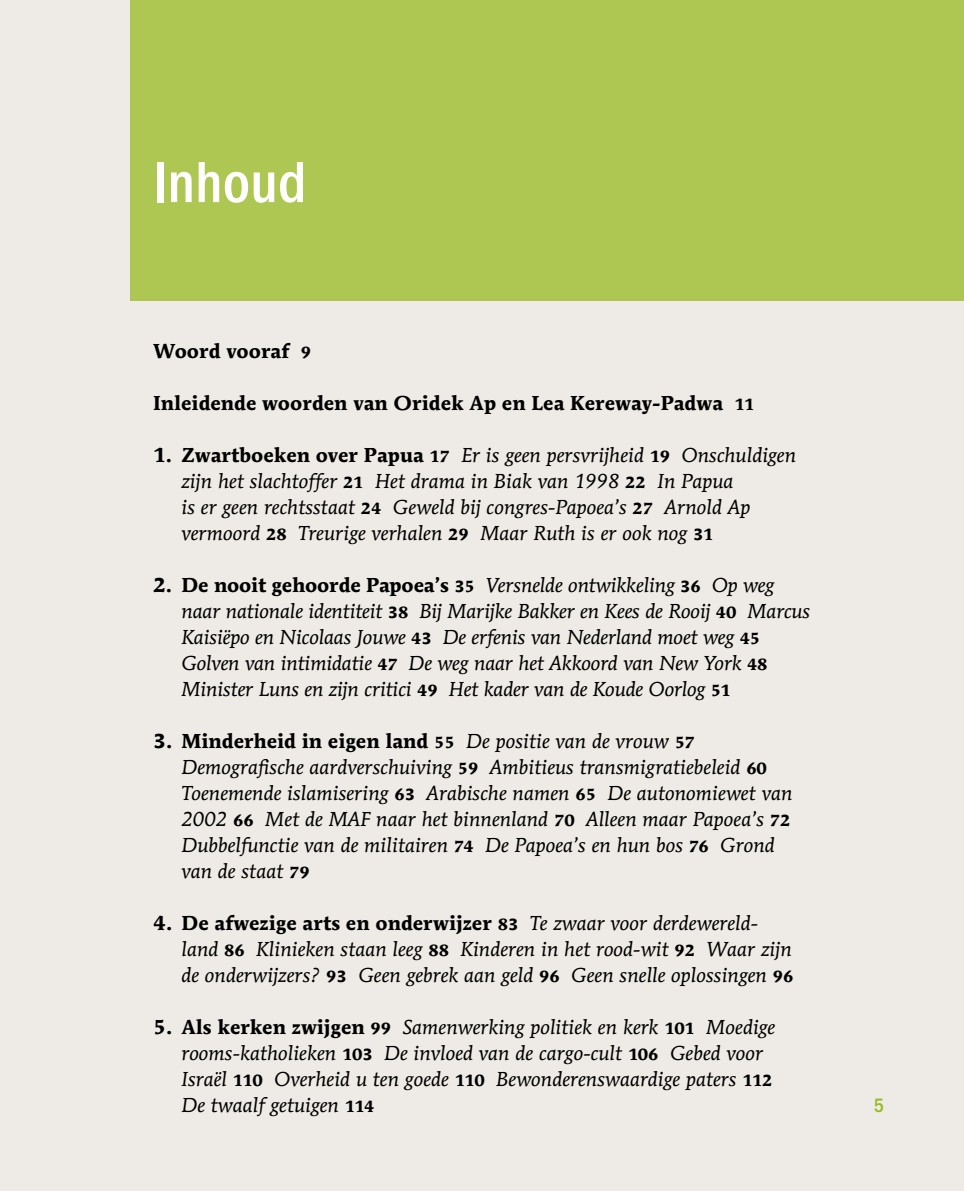
<style>
.page{position:relative;width:964px;height:1191px;background:#eeeae5}
.page>*{position:absolute;margin:0;border:0;box-sizing:border-box;transform-origin:0 0}
.t1{font:500 condensed 60px "Franklin Gothic";color:#fff}
.t2{font:italic 20px/26px "Mendoza Roman";color:#000}
.t3{font:700 20px "Mendoza Roman";color:#000}
.t4{font:500 condensed 20px "Franklin Gothic";color:#95bb1e}
.s1{font-size:16px}
.s2{font-weight:700;font-style:normal}
.s3{font-weight:700;font-style:normal;font-size:16px}
</style>
<div class="page">
<div style="left:130px;top:0;width:834px;height:301px;background:#aec752"></div>
<h1 class="t1" style="left:153px;top:148px;width:155px">Inhoud</h1>
<p class="t3" style="left:153px;top:338px;width:160px">Woord vooraf <span class="s1">9</span></p>
<p class="t3" style="left:153px;top:390px;width:603px">Inleidende woorden van Oridek Ap en Lea Kereway-Padwa <span class="s1">11</span></p>
<p class="t2" style="left:181px;top:442px;width:616px;text-indent:-28px"><span class="s2">1. Zwartboeken over Papua</span> <span class="s3">17</span> Er is geen persvrijheid <span class="s3">19</span> Onschuldigen zijn het slachtoffer <span class="s3">21</span> Het drama in Biak van 1998 <span class="s3">22</span> In Papua<br>is er geen rechtsstaat <span class="s3">24</span> Geweld bij congres-Papoea’s <span class="s3">27</span> Arnold Ap vermoord <span class="s3">28</span> Treurige verhalen <span class="s3">29</span> Maar Ruth is er ook nog <span class="s3">31</span></p>
<p class="t2" style="left:181px;top:572px;width:630px;text-indent:-28px"><span class="s2">2. De nooit gehoorde Papoea’s</span> <span class="s3">35</span> Versnelde ontwikkeling <span class="s3">36</span> Op weg naar nationale identiteit <span class="s3">38</span> Bij Marijke Bakker en Kees de Rooij <span class="s3">40</span> Marcus Kaisiëpo en Nicolaas Jouwe <span class="s3">43</span> De erfenis van Nederland moet weg <span class="s3">45<br></span>Golven van intimidatie <span class="s3">47</span> De weg naar het Akkoord van New York <span class="s3">48<br></span>Minister Luns en zijn critici <span class="s3">49</span> Het kader van de Koude Oorlog <span class="s3">51</span></p>
<p class="t2" style="left:181px;top:728px;width:612px;text-indent:-28px"><span class="s2">3. Minderheid in eigen land</span> <span class="s3">55</span> De positie van de vrouw <span class="s3">57<br></span>Demografische aardverschuiving <span class="s3">59</span> Ambitieus transmigratiebeleid <span class="s3">60<br></span>Toenemende islamisering <span class="s3">63</span> Arabische namen <span class="s3">65</span> De autonomiewet van 2002 <span class="s3">66</span> Met de MAF naar het binnenland <span class="s3">70</span> Alleen maar Papoea’s <span class="s3">72<br></span>Dubbelfunctie van de militairen <span class="s3">74</span> De Papoea’s en hun bos <span class="s3">76</span> Grond van de staat <span class="s3">79</span></p>
<p class="t2" style="left:181px;top:910px;width:613px;text-indent:-28px"><span class="s2">4. De afwezige arts en onderwijzer</span> <span class="s3">83</span> Te zwaar voor derdewereld&shy;land <span class="s3">86</span> Klinieken staan leeg <span class="s3">88</span> Kinderen in het rood-wit <span class="s3">92</span> Waar zijn de onderwijzers? <span class="s3">93</span> Geen gebrek aan geld <span class="s3">96</span> Geen snelle oplossingen <span class="s3">96</span></p>
<p class="t2" style="left:181px;top:1014px;width:595px;text-indent:-28px"><span class="s2">5. Als kerken zwijgen</span> <span class="s3">99</span> Samenwerking politiek en kerk <span class="s3">101</span> Moedige rooms-katholieken <span class="s3">103</span> De invloed van de cargo-cult <span class="s3">106</span> Gebed voor Israël <span class="s3">110</span> Overheid u ten goede <span class="s3">110</span> Bewonderenswaardige paters <span class="s3">112<br></span>De twaalf getuigen <span class="s3">114</span></p>
<p class="t4" style="left:874px;top:1094px;width:12px">5</p>
</div>
